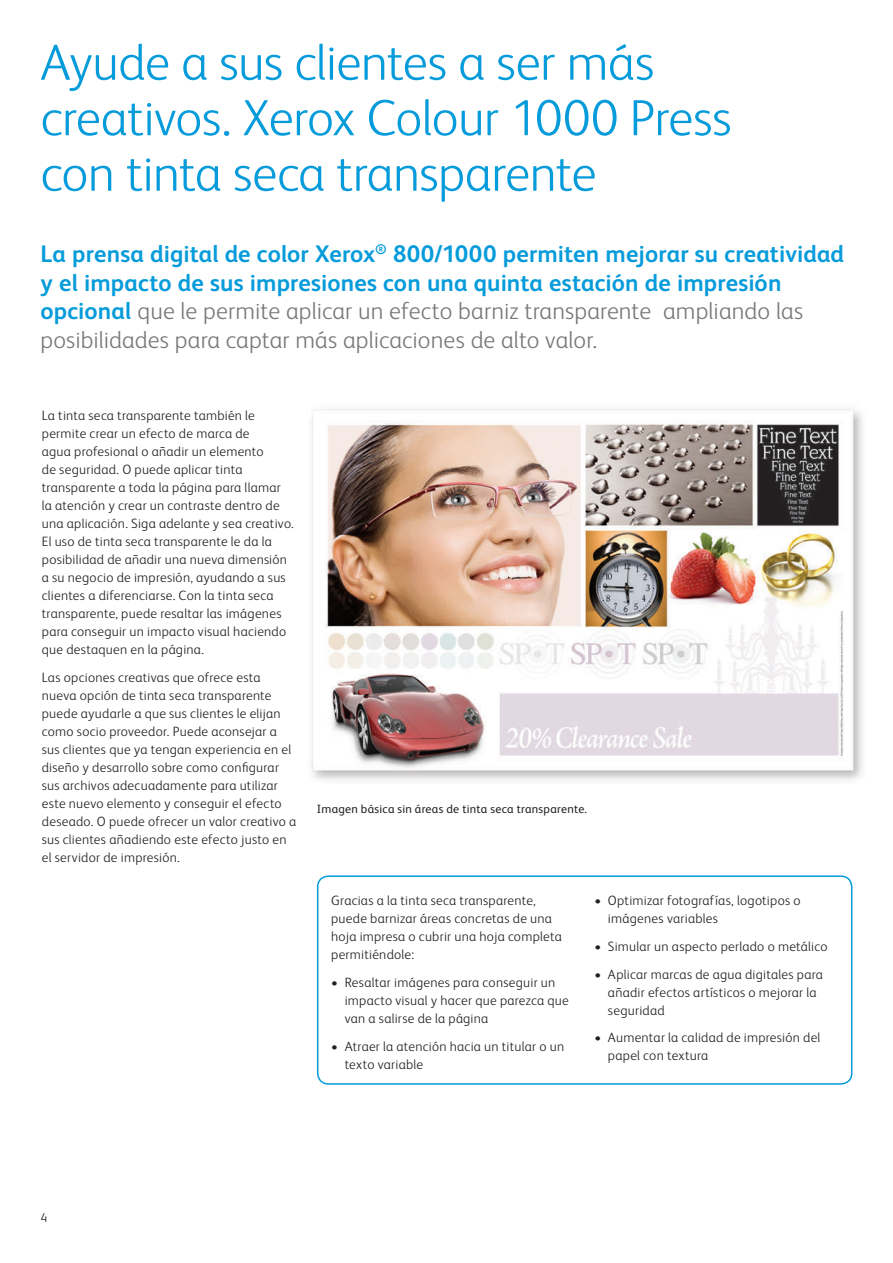
<style>
.page{position:relative;width:893px;height:1263px;background:#fff}
.page>*{position:absolute;margin:0;border:0;box-sizing:border-box;transform-origin:0 0}
.t1{font:300 51px/55.5px "Xerox Sans";letter-spacing:-.015em;color:#069bda}
.t2{font:700 24px/28.5px "Xerox Sans";letter-spacing:.005em;color:#069bda}
.t3{font:300 13.5px/18px "Xerox Sans";letter-spacing:.02em;color:#231f20}
.t4{font:300 12.75px "Xerox Sans";color:#231f20}
.t5{font:12px "Xerox Sans";letter-spacing:.02em;color:#231f20}
.s1{font-weight:300;color:#76787b}
</style>
<div class="page">
<img style="left:311px;top:409px;width:552px;height:372px">
<div style="left:317px;top:875px;width:535px;height:210px;border:2px solid #069bda;border-radius:11px"></div>
<h1 class="t1" style="left:40px;top:32px;width:693px">Ayude a sus clientes a ser más creativos. Xerox Colour 1000 Press con tinta seca transparente</h1>
<p class="t2" style="left:40px;top:239px;width:805px">La prensa digital de color Xerox<sup>®</sup> 800/1000 permiten mejorar su creatividad y el impacto de sus impresiones con una quinta estación de impresión opcional <span class="s1">que le permite aplicar un efecto barniz transparente ampliando las posibilidades para captar más aplicaciones de alto valor.</span></p>
<p class="t3" style="left:42px;top:406px;width:254px">La tinta seca transparente también le permite crear un efecto de marca de<br>agua profesional o añadir un elemento<br>de seguridad. O puede aplicar tinta transparente a toda la página para llamar la atención y crear un contraste dentro de una aplicación. Siga adelante y sea creativo.<br>El uso de tinta seca transparente le da la posibilidad de añadir una nueva dimensión a su negocio de impresión, ayudando a sus clientes a diferenciarse. Con la tinta seca transparente, puede resaltar las imágenes para conseguir un impacto visual haciendo que destaquen en la página.</p>
<p class="t3" style="left:42px;top:668px;width:256px">Las opciones creativas que ofrece esta nueva opción de tinta seca transparente puede ayudarle a que sus clientes le elijan como socio proveedor. Puede aconsejar a sus clientes que ya tengan experiencia en el diseño y desarrollo sobre como configurar sus archivos adecuadamente para utilizar este nuevo elemento y conseguir el efecto deseado. O puede ofrecer un valor creativo a sus clientes añadiendo este efecto justo en el servidor de impresión.</p>
<p class="t5" style="left:317px;top:801px;width:272px">Imagen básica sin áreas de tinta seca transparente.</p>
<p class="t3" style="left:331px;top:891px;width:232px">Gracias a la tinta seca transparente, puede barnizar áreas concretas de una hoja impresa o cubrir una hoja completa permitiéndole:</p>
<p class="t3" style="left:345px;top:973px;width:226px;text-indent:-14px">• Resaltar imágenes para conseguir un impacto visual y hacer que parezca que van a salirse de la página</p>
<p class="t3" style="left:345px;top:1036px;width:221px;text-indent:-14px">• Atraer la atención hacia un titular o un texto variable</p>
<p class="t3" style="left:608px;top:891px;width:194px;text-indent:-14px">• Optimizar fotografías, logotipos o imágenes variables</p>
<p class="t3" style="left:594px;top:937px;width:235px">• Simular un aspecto perlado o metálico</p>
<p class="t3" style="left:608px;top:964px;width:217px;text-indent:-14px">• Aplicar marcas de agua digitales para añadir efectos artísticos o mejorar la seguridad</p>
<p class="t3" style="left:608px;top:1028px;width:214px;text-indent:-14px">• Aumentar la calidad de impresión del papel con textura</p>
<p class="t4" style="left:40px;top:1210px;width:8px">4</p>
</div>
